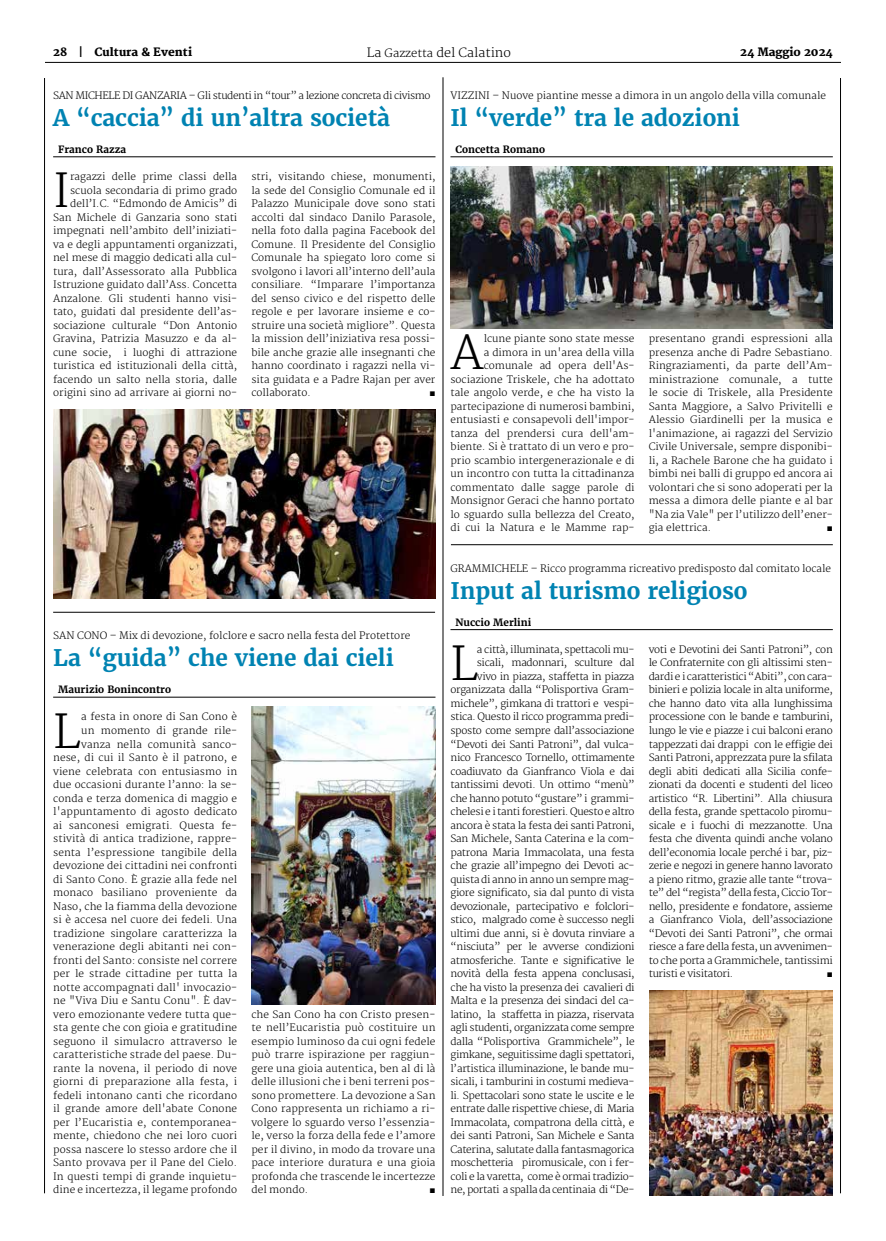
<style>
.page{position:relative;width:886px;height:1241px;background:#fff}
.page>*{position:absolute;margin:0;border:0;box-sizing:border-box;transform-origin:0 0}
.t1{font:300 45.62px "Merriweather";color:#000}
.t2{font:700 22.75px "Merriweather";letter-spacing:-.005em;color:#0083b2}
.t3{font:300 12.5px "Merriweather";color:#000}
.t4{font:800 11.25px "Merriweather";color:#000}
.t5{font:300 10px/13.5px "Merriweather";color:#000;text-align:justify}
.t6{font:300 10px/13.5px "Merriweather";letter-spacing:-.03em;color:#000;text-align:right}
.t7{font:300 10px "Merriweather";letter-spacing:-.04em;color:#000}
.t8{font:700 10px "Merriweather";color:#000}
.t9{font:10px "Arial";color:#000}
.s1{font-weight:700}
.s2{font-size:11.25px}
</style>
<div class="page">
<hr style="left:45px;top:62px;width:796px;height:1px;background:#000">
<hr style="left:44px;top:78px;width:1px;height:1115px;background:#000">
<hr style="left:840px;top:78px;width:1px;height:1115px;background:#000">
<hr style="left:443px;top:77px;width:1px;height:1118px;background:#000">
<hr style="left:53px;top:156px;width:382px;height:1px;background:#000">
<img style="left:53px;top:409px;width:382px;height:189px">
<hr style="left:450px;top:156px;width:383px;height:1px;background:#000">
<img style="left:450px;top:166px;width:383px;height:162px">
<hr style="left:53px;top:612px;width:382px;height:1px;background:#000">
<hr style="left:451px;top:544px;width:382px;height:1px;background:#000">
<hr style="left:53px;top:696px;width:382px;height:1px;background:#000">
<img style="left:251px;top:707px;width:184px;height:297px">
<hr style="left:450px;top:629px;width:383px;height:1px;background:#000">
<img style="left:649px;top:990px;width:184px;height:205px">
<p class="t4" style="left:53px;top:45px;width:140px">28 <span class="s1">|</span> Cultura &amp; Eventi</p>
<p class="t3" style="left:367px;top:45px;width:146px">La <span class="s2">Gazzetta</span> del Calatino</p>
<p class="t4" style="left:740px;top:45px;width:94px">24 Maggio 2024</p>
<p class="t7" style="left:53px;top:90px;width:379px">SAN MICHELE DI GANZARIA – Gli studenti in “tour” a lezione concreta di civismo</p>
<h2 class="t2" style="left:53px;top:103px;width:338px">A “caccia” di un’altra società</h2>
<p class="t8" style="left:58px;top:143px;width:69px">Franco Razza</p>
<h1 class="t1" style="left:53px;top:164px;width:19px">I</h1>
<p class="t5" style="left:53px;top:170px;width:186px;text-align:right">ragazzi delle prime classi della scuola secondaria di primo grado dell’I.C. “Edmondo de Amicis” di San Michele di Ganzaria sono stati impegnati nell’ambito dell’iniziati&shy;va e degli appuntamenti organizzati, nel mese di maggio dedicati alla cul&shy;tura, dall’Assessorato alla Pubblica Istruzione guidato dall’Ass. Concetta Anzalone. Gli studenti hanno visi&shy;tato, guidati dal presidente dell’as&shy;sociazione culturale “Don Antonio Gravina, Patrizia Masuzzo e da al&shy;cune socie, i luoghi di attrazione turistica ed istituzionali della città, facendo un salto nella storia, dalle origini sino ad arrivare ai giorni no-</p>
<p class="t5" style="left:251px;top:170px;width:186px">stri, visitando chiese, monumenti, la sede del Consiglio Comunale ed il Palazzo Municipale dove sono stati accolti dal sindaco Danilo Parasole, nella foto dalla pagina Facebook del Comune. Il Presidente del Consiglio Comunale ha spiegato loro come si svolgono i lavori all’interno dell’aula consiliare. “Imparare l’importanza del senso civico e del rispetto delle regole e per lavorare insieme e co&shy;struire una società migliore”. Questa la mission dell’iniziativa resa possi&shy;bile anche grazie alle insegnanti che hanno coordinato i ragazzi nella vi&shy;sita guidata e a Padre Rajan per aver collaborato.</p>
<p class="t9" style="left:429px;top:386px;width:8px">■</p>
<p class="t5" style="left:53px;top:629px;width:359px">SAN CONO – Mix di devozione, folclore e sacro nella festa del Protettore</p>
<h2 class="t2" style="left:53px;top:643px;width:342px">La “guida” che viene dai cieli</h2>
<p class="t8" style="left:58px;top:683px;width:114px">Maurizio Bonincontro</p>
<h1 class="t1" style="left:53px;top:704px;width:29px">L</h1>
<p class="t5" style="left:53px;top:710px;width:186px;text-align:right">a festa in onore di San Cono è<br>un momento di grande rile&shy;vanza nella comunità sanco&shy;nese, di cui il Santo è il patrono, e viene celebrata con entusiasmo in due occasioni durante l’anno: la se&shy;conda e terza domenica di maggio e l'appuntamento di agosto dedicato ai sanconesi emigrati. Questa fe&shy;stività di antica tradizione, rappre&shy;senta l’espressione tangibile della devozione dei cittadini nei confronti di Santo Cono. È grazie alla fede nel monaco basiliano proveniente da Naso, che la fiamma della devozione si è accesa nel cuore dei fedeli. Una tradizione singolare caratterizza la venerazione degli abitanti nei con&shy;fronti del Santo: consiste nel correre per le strade cittadine per tutta la notte accompagnati dall' invocazio&shy;ne "Viva Diu e Santu Conu". È dav&shy;vero emozionante vedere tutta que&shy;sta gente che con gioia e gratitudine seguono il simulacro attraverso le caratteristiche strade del paese. Du&shy;rante la novena, il periodo di nove giorni di preparazione alla festa, i fedeli intonano canti che ricordano il grande amore dell'abate Conone per l’Eucaristia e, contemporanea&shy;mente, chiedono che nei loro cuori possa nascere lo stesso ardore che il Santo provava per il Pane del Cielo.<br>In questi tempi di grande inquietu&shy;dine e incertezza, il legame profondo</p>
<p class="t5" style="left:251px;top:1007px;width:186px">che San Cono ha con Cristo presen&shy;te nell’Eucaristia può costituire un esempio luminoso da cui ogni fedele può trarre ispirazione per raggiun&shy;gere una gioia autentica, ben al di là delle illusioni che i beni terreni pos&shy;sono promettere. La devozione a San Cono rappresenta un richiamo a ri&shy;volgere lo sguardo verso l’essenzia&shy;le, verso la forza della fede e l’amore per il divino, in modo da trovare una pace interiore duratura e una gioia profonda che trascende le incertezze del mondo.</p>
<p class="t9" style="left:429px;top:1182px;width:8px">■</p>
<p class="t5" style="left:450px;top:89px;width:377px">VIZZINI – Nuove piantine messe a dimora in un angolo della villa comunale</p>
<h2 class="t2" style="left:450px;top:103px;width:291px">Il “verde” tra le adozioni</h2>
<p class="t8" style="left:455px;top:143px;width:91px">Concetta Romano</p>
<p class="t5" style="left:450px;top:332px;width:186px;text-align:right">lcune piante sono state messe<br>a dimora in un'area della villa comunale ad opera dell'As&shy;sociazione Triskele, che ha adottato tale angolo verde, e che ha visto la partecipazione di numerosi bambini, entusiasti e consapevoli dell'impor&shy;tanza del prendersi cura dell'am&shy;biente. Si è trattato di un vero e pro&shy;prio scambio intergenerazionale e di un incontro con tutta la cittadinanza commentato dalle sagge parole di Monsignor Geraci che hanno portato lo sguardo sulla bellezza del Creato, di cui la Natura e le Mamme rap-</p>
<p class="t5" style="left:649px;top:332px;width:186px">presentano grandi espressioni alla presenza anche di Padre Sebastiano.<br>Ringraziamenti, da parte dell’Am&shy;ministrazione comunale, a tutte le socie di Triskele, alla Presidente Santa Maggiore, a Salvo Privitelli e Alessio Giardinelli per la musica e l'animazione, ai ragazzi del Servizio Civile Universale, sempre disponibi&shy;li, a Rachele Barone che ha guidato i bimbi nei balli di gruppo ed ancora ai volontari che si sono adoperati per la messa a dimora delle piante e al bar "Na zia Vale" per l’utilizzo dell’ener&shy;gia elettrica.</p>
<h1 class="t1" style="left:450px;top:326px;width:35px">A</h1>
<p class="t9" style="left:827px;top:521px;width:8px">■</p>
<p class="t5" style="left:450px;top:562px;width:382px">GRAMMICHELE – Ricco programma ricreativo predisposto dal comitato locale</p>
<h2 class="t2" style="left:450px;top:576px;width:299px">Input al turismo religioso</h2>
<p class="t8" style="left:455px;top:615px;width:77px">Nuccio Merlini</p>
<h1 class="t1" style="left:450px;top:637px;width:29px">L</h1>
<p class="t6" style="left:450px;top:643px;width:186px">a città, illuminata, spettacoli mu&shy;sicali, madonnari, sculture dal<br>vivo in piazza, staffetta in piazza organizzata dalla “Polisportiva Gram&shy;michele”, gimkana di trattori e vespi&shy;stica. Questo il ricco programma predi&shy;sposto come sempre dall’associazione “Devoti dei Santi Patroni”, dal vulca&shy;nico Francesco Tornello, ottimamente coadiuvato da Gianfranco Viola e dai tantissimi devoti. Un ottimo “menù” che hanno potuto “gustare” i grammi&shy;chelesi e i tanti forestieri. Questo e altro ancora è stata la festa dei santi Patroni, San Michele, Santa Caterina e la com&shy;patrona Maria Immacolata, una festa che grazie all’impegno dei Devoti ac&shy;quista di anno in anno un sempre mag&shy;giore significato, sia dal punto di vista devozionale, partecipativo e folclori&shy;stico, malgrado come è successo negli ultimi due anni, si è dovuta rinviare a “nisciuta” per le avverse condizioni atmosferiche. Tante e significative le novità della festa appena conclusasi, che ha visto la presenza dei cavalieri di Malta e la presenza dei sindaci del ca&shy;latino, la staffetta in piazza, riservata agli studenti, organizzata come sempre dalla “Polisportiva Grammichele”, le gimkane, seguitissime dagli spettatori, l’artistica illuminazione, le bande mu&shy;sicali, i tamburini in costumi medieva&shy;li. Spettacolari sono state le uscite e le entrate dalle rispettive chiese, di Maria Immacolata, compatrona della città, e dei santi Patroni, San Michele e Santa Caterina, salutate dalla fantasmagorica moschetteria piromusicale, con i fer&shy;coli e la varetta, come è ormai tradizio&shy;ne, portati a spalla da centinaia di “De-</p>
<p class="t5" style="left:649px;top:643px;width:186px">voti e Devotini dei Santi Patroni”, con le Confraternite con gli altissimi sten&shy;dardi e i caratteristici “Abiti”, con cara&shy;binieri e polizia locale in alta uniforme, che hanno dato vita alla lunghissima processione con le bande e tamburini, lungo le vie e piazze i cui balconi erano tappezzati dai drappi con le effigie dei Santi Patroni, apprezzata pure la sfilata degli abiti dedicati alla Sicilia confe&shy;zionati da docenti e studenti del liceo artistico “R. Libertini”. Alla chiusura della festa, grande spettacolo piromu&shy;sicale e i fuochi di mezzanotte. Una festa che diventa quindi anche volano dell’economia locale perché i bar, piz&shy;zerie e negozi in genere hanno lavorato a pieno ritmo, grazie alle tante “trova&shy;te” del “regista” della festa, Ciccio Tor&shy;nello, presidente e fondatore, assieme a Gianfranco Viola, dell’associazione “Devoti dei Santi Patroni”, che ormai riesce a fare della festa, un avvenimen&shy;to che porta a Grammichele, tantissimi turisti e visitatori.</p>
<p class="t9" style="left:827px;top:966px;width:8px">■</p>
</div>
